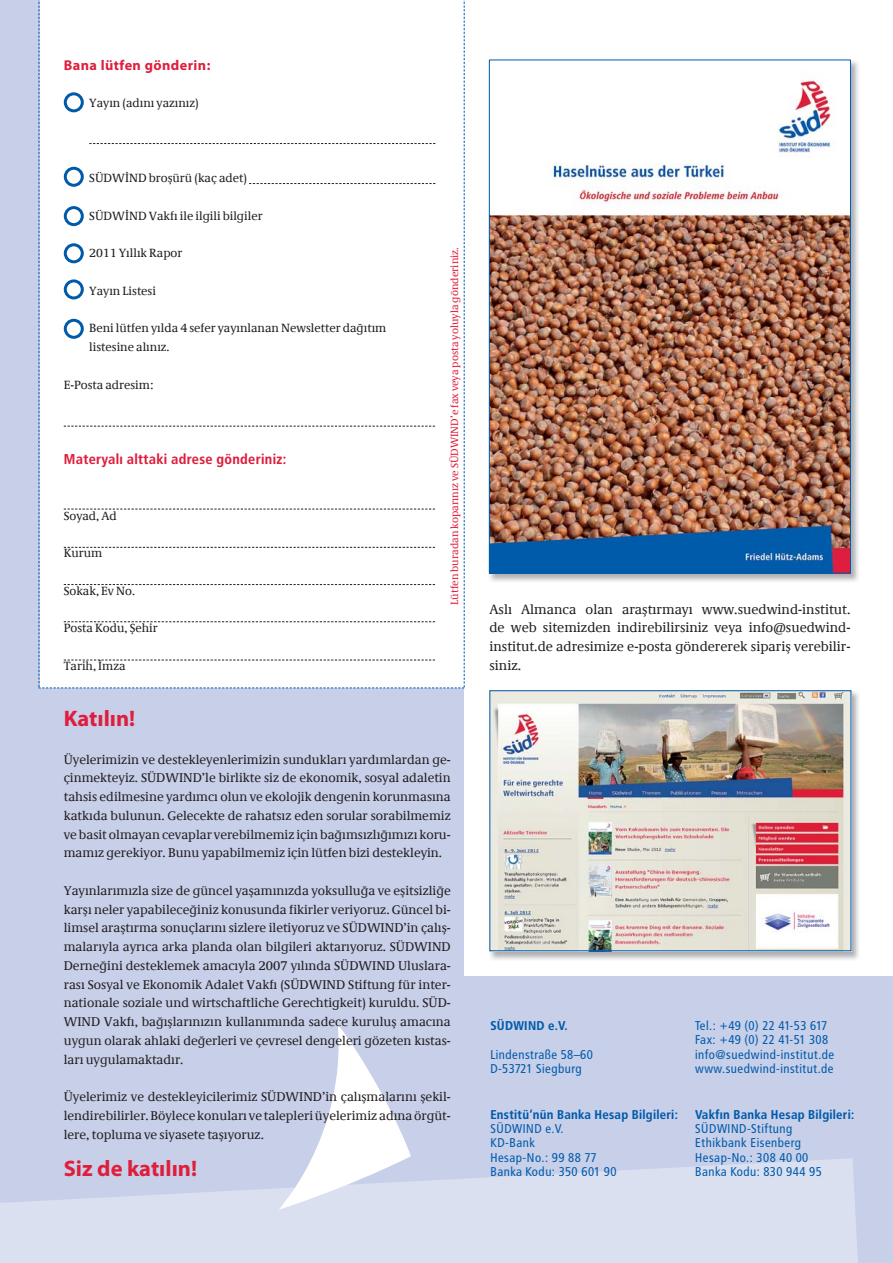
<style>
.page{position:relative;width:893px;height:1263px;background:#fff}
.page>*{position:absolute;margin:0;border:0;box-sizing:border-box;transform-origin:0 0}
.t1{font:700 22.5px "Myriad Pro";color:#de1e3c}
.t2{font:14.25px "Transit Print OT Bld";color:#de1e3c}
.t3{font:700 14.25px "Myriad Pro";letter-spacing:.03em;color:#de1e3c}
.t4{font:13.5px/18.8px "Demos Com";color:#231f20;text-align:justify}
.t5{font:12.75px/18.8px "Demos Com";color:#231f20;text-align:justify}
.t6{font:12.75px/14.2px "Transit Print OT";color:#005aaa}
.t7{font:12.75px "Transit Print OT Bld";color:#005aaa}
.t8{font:12px/18.8px "Demos Com";color:#231f20}
.t9{font:10.5px "Demos Com";color:#de1e3c}
</style>
<div class="page">
<div style="left:458px;top:977px;width:435px;height:286px;background:#c7cfe9"></div>
<div style="left:0;top:0;width:39px;height:1263px;background:#c7cfe9"></div>
<div style="left:38px;top:689px;width:426px;height:574px;background:#c7cfe9"></div>
<svg style="left:38px;top:0;width:427px;height:688px"></svg>
<img style="left:488px;top:60px;width:371px;height:522px">
<img style="left:491px;top:62px;width:358px;height:509px">
<img style="left:489px;top:690px;width:370px;height:270px">
<img style="left:491px;top:692px;width:358px;height:257px">
<div style="left:489px;top:690px;width:362px;height:261px;border:1px solid #005aaa"></div>
<svg style="left:0;top:1158px;width:858px;height:105px;fill:#dbe0f1"></svg>
<svg style="left:279px;top:1025px;width:132px;height:185px"></svg>
<p class="t3" style="left:64px;top:60px;width:148px">Bana lütfen gönderin:</p>
<p class="t8" style="left:89px;top:95px;width:111px">Yayın (adını yazınız)</p>
<p class="t8" style="left:89px;top:170px;width:159px">SÜDWİND broşürü (kaç adet)</p>
<p class="t8" style="left:89px;top:208px;width:175px">SÜDWİND Vakfı ile ilgili bilgiler</p>
<p class="t8" style="left:89px;top:245px;width:95px">2011 Yıllık Rapor</p>
<p class="t8" style="left:89px;top:283px;width:68px">Yayın Listesi</p>
<p class="t8" style="left:89px;top:320px;width:299px">Beni lütfen yılda 4 sefer yayınlanan Newsletter dağıtım listesine alınız.</p>
<p class="t8" style="left:64px;top:377px;width:91px">E-Posta adresim:</p>
<p class="t9" style="left:451px;top:605px;width:359px;rotate:-90deg">Lütfen buradan koparınız ve SÜDWIND’e fax veya posta yoluyla gönderiniz.</p>
<p class="t2" style="left:64px;top:452px;width:224px">Materyalı alttaki adrese gönderiniz:</p>
<p class="t8" style="left:64px;top:508px;width:55px">Soyad, Ad</p>
<p class="t8" style="left:64px;top:545px;width:40px">Kurum</p>
<p class="t8" style="left:64px;top:583px;width:73px">Sokak, Ev No.</p>
<p class="t8" style="left:64px;top:620px;width:95px">Posta Kodu, Şehir</p>
<p class="t8" style="left:64px;top:658px;width:63px">Tarih, İmza</p>
<h1 class="t1" style="left:64px;top:710px;width:73px">Katılın!</h1>
<p class="t5" style="left:64px;top:751px;width:388px">Üyelerimizin ve destekleyenlerimizin sundukları yardımlardan ge&shy;çinmekteyiz. SÜDWIND’le birlikte siz de ekonomik, sosyal adaletin tahsis edilmesine yardımcı olun ve ekolojik dengenin korunmasına katkıda bulunun. Gelecekte de rahatsız eden sorular sorabilmemiz ve basit olmayan cevaplar verebilmemiz için bağımsızlığımızı koru&shy;mamız gerekiyor. Bunu yapabilmemiz için lütfen bizi destekleyin.</p>
<p class="t5" style="left:64px;top:883px;width:388px">Yayınlarımızla size de güncel yaşamınızda yoksulluğa ve eşitsizliğe karşı neler yapabileceğiniz konusunda fikirler veriyoruz. Güncel bi&shy;limsel araştırma sonuçlarını sizlere iletiyoruz ve SÜDWIND’in çalış&shy;malarıyla ayrıca arka planda olan bilgileri aktarıyoruz. SÜDWIND Derneğini desteklemek amacıyla 2007 yılında SÜDWIND Uluslara&shy;rası Sosyal ve Ekonomik Adalet Vakfı (SÜDWIND Stiftung für inter&shy;nationale soziale und wirtschaftliche Gerechtigkeit) kuruldu. SÜD-WIND Vakfı, bağışlarınızın kullanımında sadece kuruluş amacına uygun olarak ahlaki değerleri ve çevresel dengeleri gözeten kıstas&shy;ları uygulamaktadır.</p>
<p class="t5" style="left:64px;top:1089px;width:388px">Üyelerimiz ve destekleyicilerimiz SÜDWIND’in çalışmalarını şekil&shy;lendirebilirler. Böylece konuları ve talepleri üyelerimiz adına örgüt&shy;lere, topluma ve siyasete taşıyoruz.</p>
<h1 class="t1" style="left:64px;top:1160px;width:135px">Siz de katılın!</h1>
<p class="t4" style="left:489px;top:601px;width:362px">Aslı Almanca olan araştırmayı www.suedwind-institut. de web sitemizden indirebilirsiniz veya info@suedwind&shy;institut.de adresimize e-posta göndererek sipariş verebilir&shy;siniz.</p>
<p class="t7" style="left:490px;top:1019px;width:79px">SÜDWIND e.V.</p>
<p class="t6" style="left:490px;top:1048px;width:105px">Lindenstraße 58–60<br>D-53721 Siegburg</p>
<p class="t7" style="left:490px;top:1108px;width:189px">Enstitü‘nün Banka Hesap Bilgileri:</p>
<p class="t6" style="left:490px;top:1122px;width:128px">SÜDWIND e.V.<br>KD-Bank<br>Hesap-No.: 99 88 77<br>Banka Kodu: 350 601 90</p>
<p class="t6" style="left:695px;top:1019px;width:141px">Tel.: +49 (0) 22 41-53 617<br>Fax: +49 (0) 22 41-51 308 info@suedwind-institut.de www.suedwind-institut.de</p>
<p class="t7" style="left:695px;top:1108px;width:161px">Vakfın Banka Hesap Bilgileri:</p>
<p class="t6" style="left:695px;top:1122px;width:129px">SÜDWIND-Stiftung<br>Ethikbank Eisenberg<br>Hesap-No.: 308 40 00<br>Banka Kodu: 830 944 95</p>
</div>
